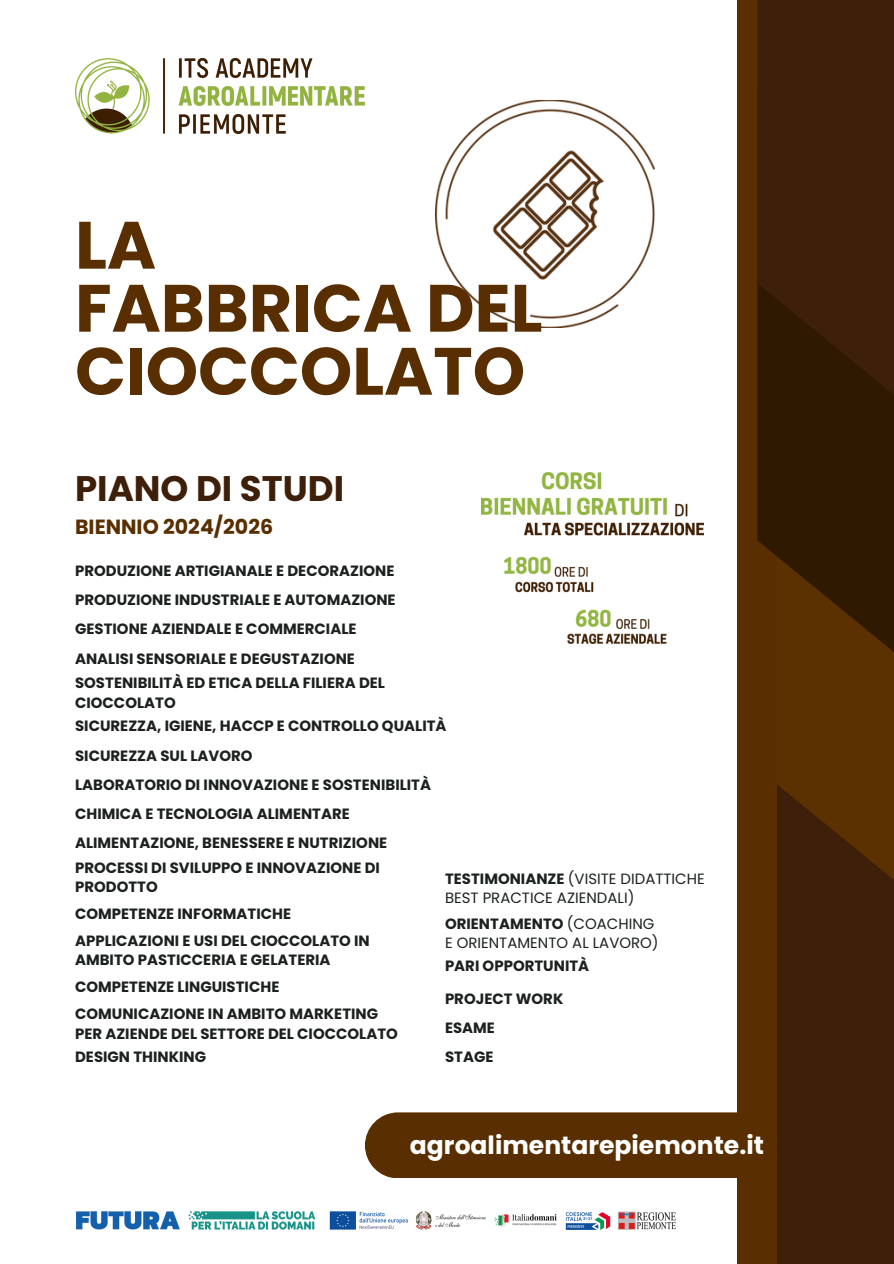
<style>
.page{position:relative;width:894px;height:1264px;background:#fff}
.page>*{position:absolute;margin:0;border:0;box-sizing:border-box;transform-origin:0 0}
.t1{font:700 66.75px/63px "Poppins";color:#592f01}
.t2{font:700 35.55px "Poppins";color:#3e200a}
.t3{font:700 25.05px "Poppins";color:#fff}
.t4{font:700 20.55px "Poppins";color:#592f01}
.t5{font:700 14.85px/29.2px "Poppins";color:#1c2120}
.t6{font:14.85px/19.2px "Poppins";color:#1c2120}
.s1{font-weight:700}
.s2{font-weight:400}
</style>
<div class="page">
<div style="left:757px;top:723px;width:136px;height:540px;background:#3e200a"></div>
<svg style="left:776px;top:672px;width:117px;height:228px;fill:#5c3102"></svg>
<div style="left:737px;top:0;width:39px;height:1263px;background:#592f01"></div>
<svg style="left:757px;top:415px;width:136px;height:257px;background:#3c2001"></svg>
<div style="left:757px;top:0;width:136px;height:415px;background:linear-gradient(to right,#391e07,#3d200a)"></div>
<img style="left:75px;top:58px;width:289px;height:76px">
<img style="left:76px;top:1211px;width:599px;height:19px">
<div style="left:365px;top:1112px;width:407px;height:66px;background:#592f01;border-radius:33px"></div>
<img style="left:435px;top:100px;width:219px;height:227px">
<img style="left:481px;top:472px;width:222px;height:171px">
<h4 class="t1" style="left:75px;top:214px;width:469px">LA<br>FABBRICA DEL<br>CIOCCOLATO</h4>
<p class="t2" style="left:75px;top:463px;width:270px">PIANO DI STUDI</p>
<p class="t4" style="left:75px;top:513px;width:199px">BIENNIO 2024/2026</p>
<h3 class="t5" style="left:75px;top:556px;width:322px">PRODUZIONE ARTIGIANALE E DECORAZIONE PRODUZIONE INDUSTRIALE E AUTOMAZIONE GESTIONE AZIENDALE E COMMERCIALE ANALISI SENSORIALE E DEGUSTAZIONE</h3>
<h3 class="t5" style="left:75px;top:673px;width:311px;line-height:19.2px">SOSTENIBILITÀ ED ETICA DELLA FILIERA DEL<br>CIOCCOLATO</h3>
<h3 class="t5" style="left:75px;top:711px;width:373px">SICUREZZA, IGIENE, HACCP E CONTROLLO QUALITÀ SICUREZZA SUL LAVORO<br>LABORATORIO DI INNOVAZIONE E SOSTENIBILITÀ CHIMICA E TECNOLOGIA ALIMENTARE ALIMENTAZIONE, BENESSERE E NUTRIZIONE</h3>
<h3 class="t5" style="left:75px;top:858px;width:306px;line-height:19.2px">PROCESSI DI SVILUPPO E INNOVAZIONE DI<br>PRODOTTO</h3>
<h3 class="t5" style="left:75px;top:900px;width:296px;line-height:27px">COMPETENZE INFORMATICHE<br>APPLICAZIONI E USI DEL CIOCCOLATO IN</h3>
<h3 class="t5" style="left:75px;top:946px;width:304px;line-height:27px">AMBITO PASTICCERIA E GELATERIA<br>COMPETENZE LINGUISTICHE<br>COMUNICAZIONE IN AMBITO MARKETING</h3>
<h3 class="t5" style="left:75px;top:1021px;width:324px;line-height:23.7px">PER AZIENDE DEL SETTORE DEL CIOCCOLATO<br>DESIGN THINKING</h3>
<p class="t6" style="left:445px;top:869px;width:261px"><span class="s1">TESTIMONIANZE</span> (VISITE DIDATTICHE<br>BEST PRACTICE AZIENDALI)</p>
<p class="t5" style="left:445px;top:909px;width:211px">ORIENTAMENTO <span class="s2">(COACHING</span></p>
<p class="t6" style="left:445px;top:933px;width:215px">E ORIENTAMENTO AL LAVORO)</p>
<p class="t5" style="left:445px;top:951px;width:146px">PARI OPPORTUNITÀ</p>
<p class="t5" style="left:445px;top:983px;width:120px">PROJECT WORK</p>
<p class="t5" style="left:445px;top:1013px;width:51px">ESAME</p>
<h2 class="t5" style="left:445px;top:1042px;width:50px">STAGE</h2>
<p class="t3" style="left:410px;top:1127px;width:355px">agroalimentarepiemonte.it</p>
</div>
